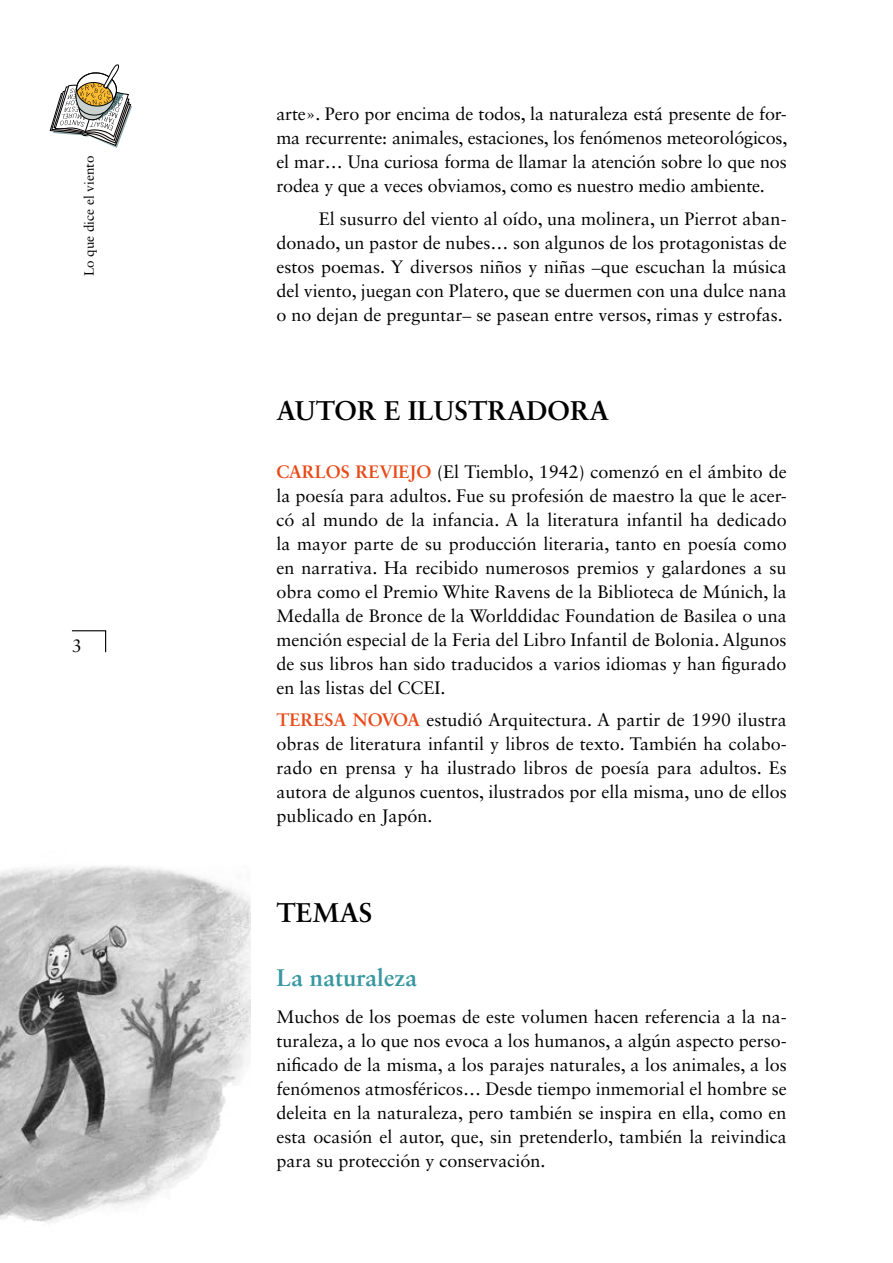
<style>
.page{position:relative;width:893px;height:1263px;background:#fff}
.page>*{position:absolute;margin:0;border:0;box-sizing:border-box;transform-origin:0 0}
.epígrafe_1{font:700 27px "Sabon LT Std";color:#000}
.subepígrafe_primero{font:700 24px "Sabon LT Std";color:#3997a0}
.primer_párrafo_sin_c{font:18px/24px "Sabon LT Std";color:#000;text-align:justify}
.siguientes_párrafos{font:18px/24px "Sabon LT Std";color:#000;text-align:justify}
.primer_párrafo{font:18px/24px "Sabon LT Std";letter-spacing:-.01em;color:#000;text-align:justify}
.t1{font:13.5px "Sabon LT Std";color:#000}
.s1{font-family:"Adobe Garamond Pro"}
.s2{font-weight:700;color:#e84917}
</style>
<div class="page">
<img style="left:0;top:866px;width:251px;height:357px">
<svg style="left:72px;top:630px;width:35px;height:23px"></svg>
<svg style="left:50px;top:65px;width:82px;height:83px"></svg>
<p class="t1" style="left:81px;top:276px;width:122px;rotate:-90deg">Lo que dice el viento</p>
<p class="primer_párrafo_sin_c" style="left:72px;top:634px;width:12px">3</p>
<p class="primer_párrafo" style="left:276px;top:102px;width:512px">arte». Pero por encima de todos, la naturaleza está presente de for&shy;ma recurrente: animales, estaciones, los fenómenos meteorológicos, el mar… Una curiosa forma de llamar la atención sobre lo que nos rodea y que a veces obviamos, como es nuestro medio ambiente.</p>
<p class="siguientes_párrafos" style="left:276px;top:206px;width:512px;text-indent:43px">El susurro del viento al oído, una molinera, un Pierrot aban&shy;donado, un pastor de nubes… son algunos de los protagonistas de estos poemas. Y diversos niños y niñas <span class="s1">–</span>que escuchan la música del viento, juegan con Platero, que se duermen con una dulce nana o no dejan de preguntar<span class="s1">–</span> se pasean entre versos, rimas y estrofas.</p>
<p class="epígrafe_1" style="left:276px;top:394px;width:334px">AUTOR E ILUSTRADORA</p>
<p class="primer_párrafo_sin_c" style="left:276px;top:459px;width:512px"><span class="s2">CARLOS REVIEJO</span> (El Tiemblo, 1942) comenzó en el ámbito de la poesía para adultos. Fue su profesión de maestro la que le acer&shy;có al mundo de la infancia. A la literatura infantil ha dedicado la mayor parte de su producción literaria, tanto en poesía como en narrativa. Ha recibido numerosos premios y galardones a su obra como el Premio White Ravens de la Biblioteca de Múnich, la Medalla de Bronce de la Worlddidac Foundation de Basilea o una mención especial de la Feria del Libro Infantil de Bolonia. Algunos de sus libros han sido traducidos a varios idiomas y han figurado en las listas del CCEI.</p>
<p class="primer_párrafo_sin_c" style="left:276px;top:708px;width:512px"><span class="s2">TERESA NOVOA</span> estudió Arquitectura. A partir de 1990 ilustra obras de literatura infantil y libros de texto. También ha colabo&shy;rado en prensa y ha ilustrado libros de poesía para adultos. Es autora de algunos cuentos, ilustrados por ella misma, uno de ellos publicado en Japón.</p>
<p class="epígrafe_1" style="left:276px;top:896px;width:97px">TEMAS</p>
<p class="subepígrafe_primero" style="left:276px;top:962px;width:142px">La naturaleza</p>
<p class="primer_párrafo_sin_c" style="left:276px;top:1004px;width:512px">Muchos de los poemas de este volumen hacen referencia a la na&shy;turaleza, a lo que nos evoca a los humanos, a algún aspecto perso&shy;nificado de la misma, a los parajes naturales, a los animales, a los fenómenos atmosféricos… Desde tiempo inmemorial el hombre se deleita en la naturaleza, pero también se inspira en ella, como en esta ocasión el autor, que, sin pretenderlo, también la reivindica para su protección y conservación.</p>
</div>
